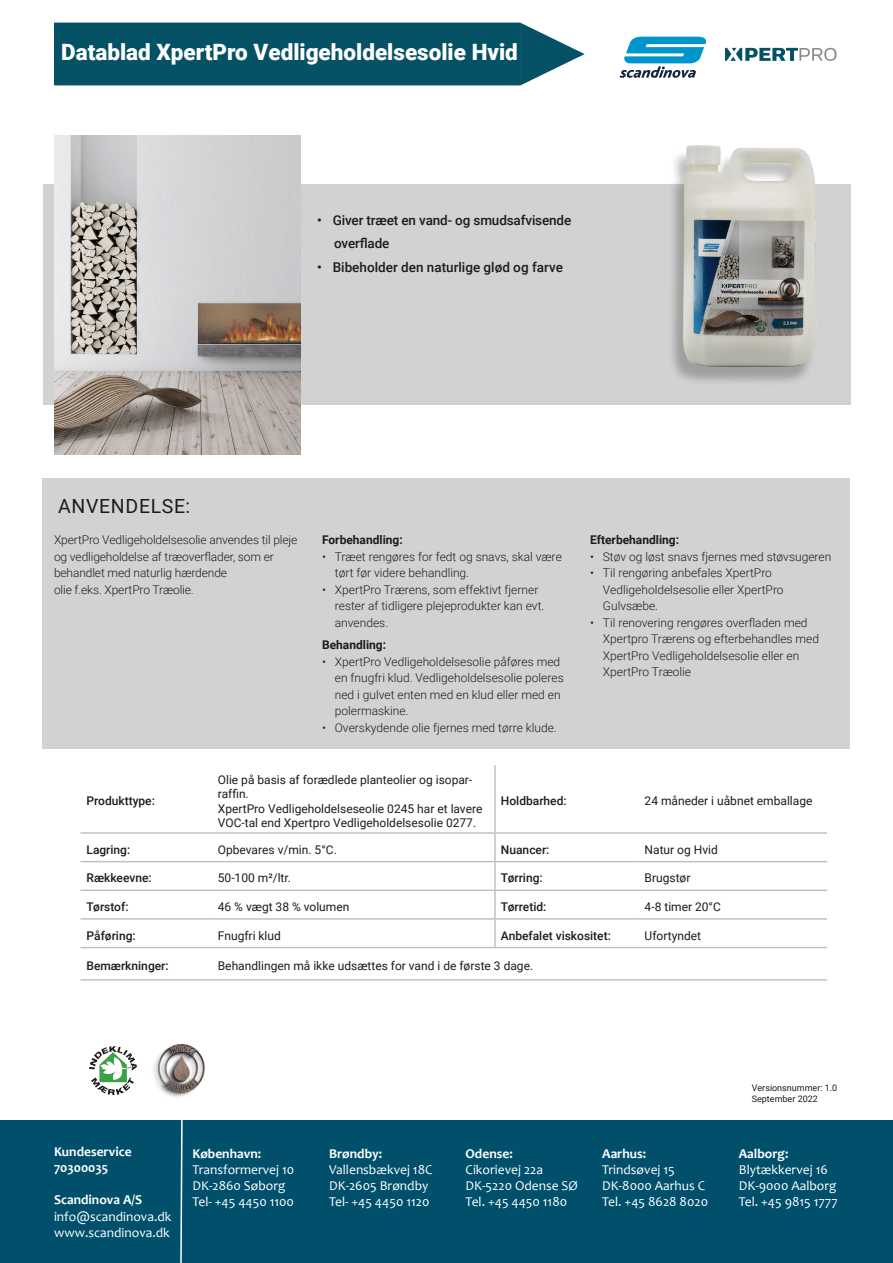
<style>
.page{position:relative;width:893px;height:1263px;background:#fff}
.page>*{position:absolute;margin:0;border:0;box-sizing:border-box;transform-origin:0 0}
.t1{font:900 22.5px "Roboto";color:#fff}
.t2{font:19.5px "Roboto";letter-spacing:.035em;color:#1d1c1b}
.t3{font:13.5px "Candara";color:#fff}
.t4{font:500 13.5px "Roboto";letter-spacing:-.01em;color:#1d1c1b}
.t5{font:700 13.5px "Candara";color:#fff}
.t6{font:300 12px/16.5px "Roboto";color:#1d1c1b}
.t7{font:12px/14.4px "Roboto";color:#1d1c1b}
.t8{font:500 12px "Roboto";color:#1d1c1b}
.t9{font:700 12px "Roboto";color:#1d1c1b}
.t10{font:9px "Roboto";color:#1d1c1b}
</style>
<div class="page">
<div style="left:54px;top:23px;width:466px;height:62px;background:#055165"></div>
<svg style="left:725px;top:48px;width:111px;height:13px"></svg>
<svg style="left:520px;top:23px;width:65px;height:63px"></svg>
<svg style="left:619px;top:37px;width:88px;height:41px"></svg>
<div style="left:43px;top:184px;width:808px;height:221px;background:#d3d2d2"></div>
<img style="left:54px;top:135px;width:247px;height:319px">
<img style="left:672px;top:145px;width:144px;height:237px">
<hr style="left:494px;top:765px;width:2px;height:67px;background:#c2c1c1">
<hr style="left:81px;top:832px;width:131px;height:2px;background:#c2c1c1">
<hr style="left:212px;top:832px;width:283px;height:2px;background:#c2c1c1">
<hr style="left:495px;top:832px;width:144px;height:2px;background:#c2c1c1">
<hr style="left:494px;top:834px;width:2px;height:27px;background:#c2c1c1">
<hr style="left:639px;top:832px;width:188px;height:2px;background:#c2c1c1">
<hr style="left:81px;top:861px;width:131px;height:1px;background:#c2c1c1">
<hr style="left:212px;top:861px;width:283px;height:1px;background:#c2c1c1">
<hr style="left:495px;top:861px;width:144px;height:1px;background:#c2c1c1">
<hr style="left:494px;top:862px;width:2px;height:27px;background:#c2c1c1">
<hr style="left:639px;top:861px;width:188px;height:1px;background:#c2c1c1">
<hr style="left:81px;top:889px;width:131px;height:2px;background:#c2c1c1">
<hr style="left:212px;top:889px;width:283px;height:2px;background:#c2c1c1">
<hr style="left:495px;top:889px;width:144px;height:2px;background:#c2c1c1">
<hr style="left:494px;top:891px;width:2px;height:27px;background:#c2c1c1">
<hr style="left:639px;top:889px;width:188px;height:2px;background:#c2c1c1">
<hr style="left:81px;top:918px;width:131px;height:2px;background:#c2c1c1">
<hr style="left:212px;top:918px;width:283px;height:2px;background:#c2c1c1">
<hr style="left:495px;top:918px;width:144px;height:2px;background:#c2c1c1">
<hr style="left:494px;top:920px;width:2px;height:27px;background:#c2c1c1">
<hr style="left:639px;top:918px;width:188px;height:2px;background:#c2c1c1">
<hr style="left:81px;top:947px;width:131px;height:1px;background:#c2c1c1">
<hr style="left:212px;top:947px;width:283px;height:1px;background:#c2c1c1">
<hr style="left:495px;top:947px;width:144px;height:1px;background:#c2c1c1">
<hr style="left:639px;top:947px;width:188px;height:1px;background:#c2c1c1">
<hr style="left:81px;top:979px;width:131px;height:1px;background:#c2c1c1">
<hr style="left:212px;top:979px;width:283px;height:1px;background:#c2c1c1">
<hr style="left:495px;top:979px;width:144px;height:1px;background:#c2c1c1">
<hr style="left:639px;top:979px;width:188px;height:1px;background:#c2c1c1">
<div style="left:43px;top:478px;width:807px;height:270px;background:#d3d2d2"></div>
<svg style="left:89px;top:1046px;width:36px;height:49px"></svg>
<img style="left:125px;top:1043px;width:80px;height:54px">
<div style="left:0;top:1120px;width:893px;height:143px;background:#00506c"></div>
<svg style="left:180px;top:1120px;width:3px;height:143px"></svg>
<p class="t1" style="left:61px;top:36px;width:458px">Datablad XpertPro Vedligeholdelsesolie Hvid</p>
<p class="t4" style="left:317px;top:211px;width:256px">• Giver træet en vand- og smudsafvisende</p>
<p class="t4" style="left:334px;top:234px;width:57px">overflade</p>
<p class="t4" style="left:317px;top:258px;width:247px">• Bibeholder den naturlige glød og farve</p>
<p class="t2" style="left:58px;top:492px;width:134px">ANVENDELSE:</p>
<p class="t6" style="left:54px;top:531px;width:245px">XpertPro Vedligeholdelsesolie anvendes til pleje og vedligeholdelse af træoverflader, som er behandlet med naturlig hærdende</p>
<p class="t6" style="left:54px;top:581px;width:141px">olie f.eks. XpertPro Træolie.</p>
<p class="t9" style="left:322px;top:531px;width:82px">Forbehandling:</p>
<p class="t6" style="left:335px;top:548px;width:229px;text-indent:-13px">• Træet rengøres for fedt og snavs, skal være tørt før videre behandling.</p>
<p class="t6" style="left:335px;top:581px;width:211px;text-indent:-13px">• XpertPro Trærens, som effektivt fjerner rester af tidligere plejeprodukter kan evt. anvendes.</p>
<p class="t9" style="left:322px;top:636px;width:66px">Behandling:</p>
<p class="t6" style="left:335px;top:653px;width:230px;text-indent:-13px">• XpertPro Vedligeholdelsesolie påføres med en fnugfri klud. Vedligeholdelsesolie poleres ned i gulvet enten med en klud eller med en polermaskine.</p>
<p class="t6" style="left:322px;top:719px;width:236px">• Overskydende olie fjernes med tørre klude.</p>
<p class="t9" style="left:590px;top:531px;width:91px">Efterbehandling:</p>
<p class="t6" style="left:590px;top:548px;width:243px">• Støv og løst snavs fjernes med støvsugeren</p>
<p class="t6" style="left:603px;top:564px;width:182px;text-indent:-13px">• Til rengøring anbefales XpertPro<br>Vedligeholdelsesolie eller XpertPro<br>Gulvsæbe.</p>
<p class="t6" style="left:603px;top:614px;width:218px;text-indent:-13px">• Til renovering rengøres overfladen med Xpertpro Trærens og efterbehandles med XpertPro Vedligeholdelsesolie eller en XpertPro Træolie</p>
<p class="t8" style="left:87px;top:793px;width:70px">Produkttype:</p>
<p class="t7" style="left:218px;top:772px;width:256px">Olie på basis af forædlede planteolier og isopar&shy;raffin.</p>
<p class="t7" style="left:218px;top:801px;width:266px">XpertPro Vedligeholdelseseolie 0245 har et lavere<br>VOC-tal end Xpertpro Vedligeholdelsesolie 0277.</p>
<p class="t8" style="left:501px;top:793px;width:67px">Holdbarhed:</p>
<p class="t7" style="left:645px;top:793px;width:169px">24 måneder i uåbnet emballage</p>
<p class="t8" style="left:87px;top:841px;width:45px">Lagring:</p>
<p class="t7" style="left:218px;top:842px;width:120px">Opbevares v/min. 5°C.</p>
<p class="t8" style="left:501px;top:841px;width:50px">Nuancer:</p>
<p class="t7" style="left:645px;top:842px;width:75px">Natur og Hvid</p>
<p class="t8" style="left:87px;top:869px;width:67px">Rækkeevne:</p>
<p class="t7" style="left:218px;top:870px;width:75px">50-100 m²/ltr.</p>
<p class="t8" style="left:501px;top:869px;width:43px">Tørring:</p>
<p class="t7" style="left:645px;top:870px;width:47px">Brugstør</p>
<p class="t8" style="left:87px;top:898px;width:44px">Tørstof:</p>
<p class="t7" style="left:218px;top:899px;width:133px">46 % vægt 38 % volumen</p>
<p class="t8" style="left:501px;top:898px;width:47px">Tørretid:</p>
<p class="t7" style="left:645px;top:899px;width:78px">4-8 timer 20°C</p>
<p class="t8" style="left:87px;top:927px;width:51px">Påføring:</p>
<p class="t7" style="left:218px;top:927px;width:65px">Fnugfri klud</p>
<p class="t8" style="left:501px;top:927px;width:111px">Anbefalet viskositet:</p>
<p class="t7" style="left:645px;top:927px;width:58px">Ufortyndet</p>
<p class="t8" style="left:87px;top:957px;width:84px">Bemærkninger:</p>
<p class="t7" style="left:218px;top:958px;width:317px">Behandlingen må ikke udsættes for vand i de første 3 dage.</p>
<p class="t5" style="left:54px;top:1143px;width:79px">Kundeservice</p>
<p class="t5" style="left:54px;top:1159px;width:56px">70300035</p>
<p class="t5" style="left:54px;top:1191px;width:90px">Scandinova A/S</p>
<p class="t3" style="left:54px;top:1208px;width:119px">info@scandinova.dk</p>
<p class="t3" style="left:54px;top:1224px;width:117px">www.scandinova.dk</p>
<p class="t5" style="left:192px;top:1145px;width:70px">København:</p>
<p class="t3" style="left:192px;top:1161px;width:103px">Transformervej 10</p>
<p class="t3" style="left:192px;top:1177px;width:95px">DK-2860 Søborg</p>
<p class="t3" style="left:192px;top:1193px;width:103px">Tel- +45 4450 1100</p>
<p class="t5" style="left:329px;top:1145px;width:55px">Brøndby:</p>
<p class="t3" style="left:329px;top:1161px;width:105px">Vallensbækvej 18C</p>
<p class="t3" style="left:329px;top:1177px;width:101px">DK-2605 Brøndby</p>
<p class="t3" style="left:329px;top:1193px;width:102px">Tel- +45 4450 1120</p>
<p class="t5" style="left:466px;top:1145px;width:49px">Odense:</p>
<p class="t3" style="left:466px;top:1161px;width:79px">Cikorievej 22a</p>
<p class="t3" style="left:466px;top:1177px;width:114px">DK-5220 Odense SØ</p>
<p class="t3" style="left:466px;top:1193px;width:103px">Tel. +45 4450 1180</p>
<p class="t5" style="left:602px;top:1145px;width:46px">Aarhus:</p>
<p class="t3" style="left:602px;top:1161px;width:74px">Trindsøvej 15</p>
<p class="t3" style="left:602px;top:1177px;width:104px">DK-8000 Aarhus C</p>
<p class="t3" style="left:602px;top:1193px;width:107px">Tel. +45 8628 8020</p>
<p class="t10" style="left:752px;top:1081px;width:87px">Versionsnummer: 1.0</p>
<p class="t10" style="left:752px;top:1092px;width:68px">September 2022</p>
<p class="t5" style="left:739px;top:1145px;width:51px">Aalborg:</p>
<p class="t3" style="left:739px;top:1161px;width:91px">Blytækkervej 16</p>
<p class="t3" style="left:739px;top:1177px;width:99px">DK-9000 Aalborg</p>
<p class="t3" style="left:739px;top:1193px;width:100px">Tel. +45 9815 1777</p>
</div>
